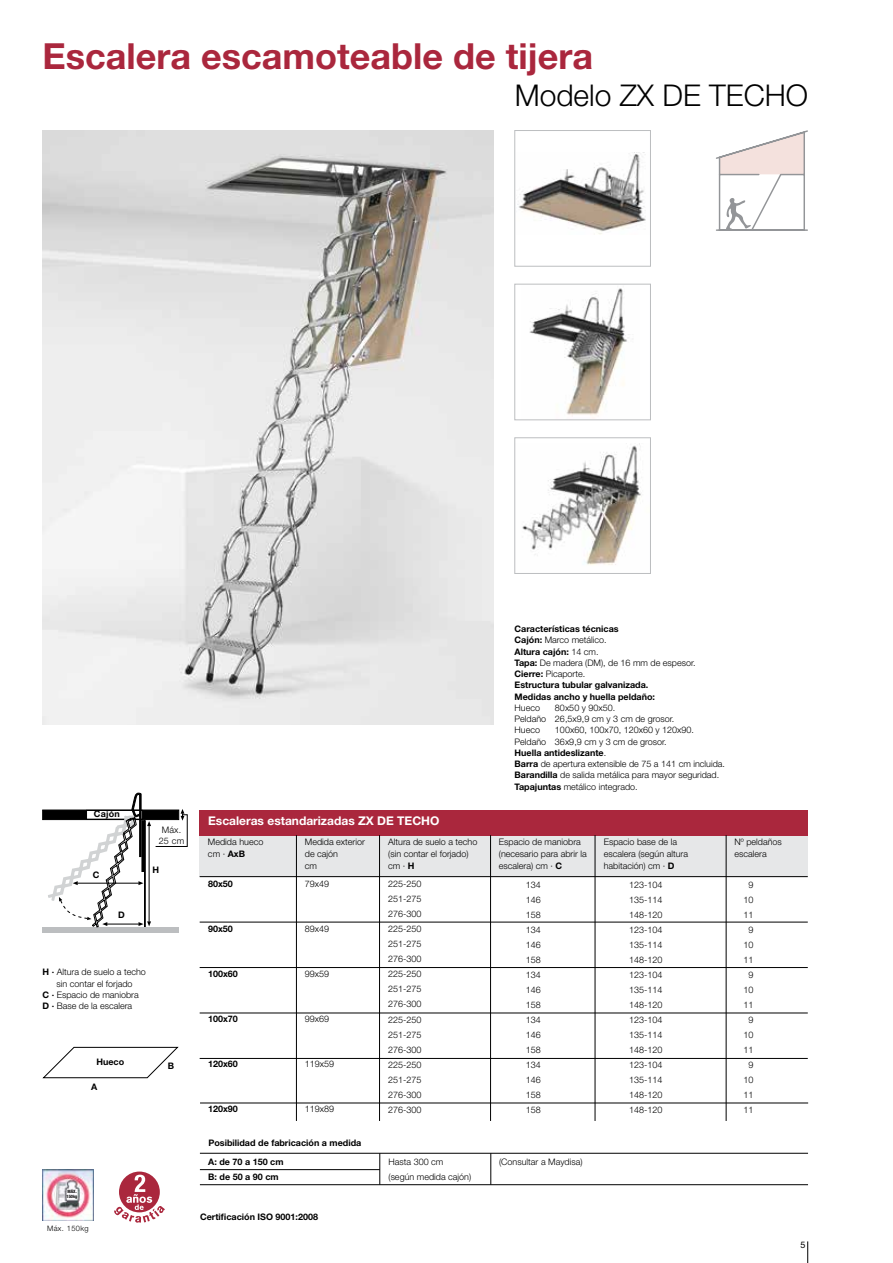
<style>
.page{position:relative;width:893px;height:1263px;background:#fff}
.page>*{position:absolute;margin:0;border:0;box-sizing:border-box;transform-origin:0 0}
.t1{font:700 36px "Helvetica Neue LT Std";color:#aa273d}
.t2{font:300 30px "Helvetica Neue LT Std";color:#000}
.t3{font:700 12px "Helvetica Neue LT Std";color:#fff}
.t4{font:300 9px/15px "Helvetica Neue LT Std";color:#000}
.t5{font:700 9px/11.2px "Helvetica Neue LT Std";color:#000}
.t6{font:9px "Helvetica Neue LT Std";color:#000}
.t7{font:300 7.5px "Helvetica Neue LT Std";letter-spacing:.05em;color:#000}
.t8{font:700 condensed 4.5px/5.2px "Helvetica Neue LT Std";color:#000}
.s1{font-weight:700}
.s2{font-weight:300}
</style>
<div class="page">
<svg style="left:807px;top:1241px;width:1px;height:22px"></svg>
<svg style="left:119px;top:1171px;width:41px;height:41px"></svg>
<svg style="left:114px;top:1175px;width:51px;height:47px"></svg>
<svg style="left:716px;top:130px;width:92px;height:101px"></svg>
<img style="left:43px;top:130px;width:450px;height:595px">
<img style="left:517px;top:152px;width:129px;height:82px">
<div style="left:515px;top:130px;width:136px;height:136px;border:1px solid #bcbec0"></div>
<img style="left:529px;top:288px;width:100px;height:128px">
<div style="left:515px;top:284px;width:136px;height:136px;border:1px solid #bcbec0"></div>
<img style="left:522px;top:443px;width:119px;height:122px">
<div style="left:515px;top:438px;width:136px;height:136px;border:1px solid #bcbec0"></div>
<div style="left:43px;top:927px;width:136px;height:6px;background:#bcbec0"></div>
<svg style="left:43px;top:793px;width:145px;height:134px"></svg>
<img style="left:43px;top:1170px;width:50px;height:50px">
<div style="left:200px;top:833px;width:608px;height:44px;background:#e6e7e8"></div>
<div style="left:200px;top:810px;width:608px;height:25px;background:#aa273d"></div>
<hr style="left:200px;top:876px;width:608px;height:1px;background:#000">
<hr style="left:595px;top:835px;width:1px;height:286px;background:#000">
<hr style="left:296px;top:835px;width:1px;height:286px;background:#000">
<hr style="left:379px;top:835px;width:1px;height:286px;background:#000">
<hr style="left:490px;top:835px;width:1px;height:286px;background:#000">
<hr style="left:726px;top:835px;width:1px;height:286px;background:#000">
<hr style="left:200px;top:922px;width:608px;height:1px;background:#000">
<hr style="left:200px;top:967px;width:608px;height:1px;background:#000">
<hr style="left:200px;top:1058px;width:608px;height:1px;background:#000">
<hr style="left:200px;top:1103px;width:608px;height:1px;background:#000">
<hr style="left:200px;top:1013px;width:608px;height:1px;background:#000">
<hr style="left:200px;top:1169px;width:180px;height:1px;background:#000">
<hr style="left:200px;top:1184px;width:608px;height:1px;background:#000">
<hr style="left:379px;top:1153px;width:1px;height:31px;background:#000">
<hr style="left:490px;top:1153px;width:1px;height:32px;background:#000">
<hr style="left:200px;top:1153px;width:608px;height:1px;background:#000">
<svg style="left:42px;top:1046px;width:137px;height:32px"></svg>
<h1 class="t1" style="left:43px;top:34px;width:552px">Escalera escamoteable de tijera</h1>
<h2 class="t2" style="left:515px;top:77px;width:295px">Modelo ZX DE TECHO</h2>
<p class="t5" style="left:94px;top:808px;width:28px">Cajón</p>
<p class="t5" style="left:93px;top:869px;width:8px">C</p>
<p class="t5" style="left:118px;top:909px;width:8px">D</p>
<p class="t4" style="left:159px;top:823px;width:27px;line-height:11.2px;text-align:center">Máx.<br>25 cm</p>
<p class="t5" style="left:152px;top:864px;width:8px">H</p>
<p class="t4" style="left:43px;top:964px;width:105px"><span class="s1">H ·</span> Altura de suelo a techo</p>
<p class="t4" style="left:57px;top:976px;width:78px">sin contar el forjado</p>
<p class="t4" style="left:43px;top:987px;width:98px"><span class="s1">C ·</span> Espacio de maniobra</p>
<p class="t4" style="left:43px;top:998px;width:91px"><span class="s1">D ·</span> Base de la escalera</p>
<p class="t5" style="left:96px;top:1055px;width:29px">Hueco</p>
<p class="t5" style="left:91px;top:1080px;width:8px">A</p>
<p class="t5" style="left:168px;top:1060px;width:8px">B</p>
<p class="t8" style="left:67px;top:1188px;width:12px">MÁX.<br>150kg</p>
<p class="t7" style="left:47px;top:1223px;width:43px">Máx. 150kg</p>
<p class="t5" style="left:515px;top:623px;width:183px">Características técnicas<br>Cajón: <span class="s2">Marco metálico.<br></span>Altura cajón: <span class="s2">14 cm.<br></span>Tapa: <span class="s2">De madera (DM), de 16 mm de espesor.<br></span>Cierre: <span class="s2">Picaporte.<br></span>Estructura tubular galvanizada.<br>Medidas ancho y huella peldaño:</p>
<p class="t4" style="left:515px;top:700px;width:27px">Hueco</p>
<p class="t4" style="left:515px;top:702px;width:161px;line-height:11.2px;text-indent:40px">80x50 y 90x50.<br>Peldaño 26,5x9,9 cm y 3 cm de grosor.<br>Hueco</p>
<p class="t4" style="left:515px;top:724px;width:212px;line-height:11.2px;text-indent:40px">100x60, 100x70, 120x60 y 120x90.<br>Peldaño 36x9,9 cm y 3 cm de grosor.<br><span class="s1">Huella antideslizante</span>.<br><span class="s1">Barra</span> de apertura extensible de 75 a 141 cm incluida.<br><span class="s1">Barandilla</span> de salida metálica para mayor seguridad.<br><span class="s1">Tapajuntas</span> metálico integrado.</p>
<h3 class="t3" style="left:208px;top:813px;width:233px">Escaleras estandarizadas ZX DE TECHO</h3>
<p class="t4" style="left:208px;top:836px;width:57px;line-height:12px">Medida hueco cm · <span class="s1">AxB</span></p>
<p class="t4" style="left:305px;top:836px;width:62px;line-height:12px">Medida exterior de cajón<br>cm</p>
<p class="t4" style="left:388px;top:836px;width:91px;line-height:12px">Altura de suelo a techo (sin contar el forjado) cm · <span class="s1">H</span></p>
<p class="t4" style="left:499px;top:836px;width:89px;line-height:12px">Espacio de maniobra (necesario para abrir la escalera) cm · <span class="s1">C</span></p>
<p class="t4" style="left:604px;top:836px;width:86px;line-height:12px">Espacio base de la escalera (según altura habitación) cm · <span class="s1">D</span></p>
<p class="t4" style="left:735px;top:835px;width:49px;line-height:12px">Nº peldaños escalera</p>
<p class="t5" style="left:208px;top:878px;width:26px">80x50</p>
<p class="t5" style="left:208px;top:923px;width:26px">90x50</p>
<p class="t5" style="left:208px;top:968px;width:31px">100x60</p>
<p class="t5" style="left:208px;top:1013px;width:31px">100x70</p>
<p class="t5" style="left:208px;top:1058px;width:31px">120x60</p>
<p class="t5" style="left:208px;top:1103px;width:31px">120x90</p>
<p class="t4" style="left:305px;top:876px;width:26px">79x49</p>
<p class="t4" style="left:305px;top:921px;width:26px">89x49</p>
<p class="t4" style="left:305px;top:966px;width:26px">99x59</p>
<p class="t4" style="left:305px;top:1011px;width:26px">99x69</p>
<p class="t4" style="left:305px;top:1056px;width:31px">119x59</p>
<p class="t4" style="left:305px;top:1101px;width:31px">119x89</p>
<p class="t4" style="left:388px;top:876px;width:35px;text-align:justify">225-250<br>251-275<br>276-300<br>225-250<br>251-275<br>276-300<br>225-250<br>251-275<br>276-300<br>225-250<br>251-275<br>276-300<br>225-250<br>251-275<br>276-300<br>276-300</p>
<p class="t4" style="left:526px;top:876px;width:17px;text-align:justify">134<br>146<br>158<br>134<br>146<br>158<br>134<br>146<br>158<br>134<br>146<br>158<br>134<br>146<br>158<br>158</p>
<p class="t4" style="left:629px;top:877px;width:35px;text-align:justify">123-104<br>135-114<br>148-120<br>123-104<br>135-114<br>148-120<br>123-104<br>135-114<br>148-120<br>123-104<br>135-114<br>148-120<br>123-104<br>135-114<br>148-120<br>148-120</p>
<p class="t4" style="left:743px;top:877px;width:12px;text-align:center">9<br>10<br>11<br>9<br>10<br>11<br>9<br>10<br>11<br>9<br>10<br>11<br>9<br>10<br>11<br>11</p>
<p class="t5" style="left:208px;top:1133px;width:155px;line-height:18.5px">Posibilidad de fabricación a medida<br>A: de 70 a 150 cm</p>
<p class="t5" style="left:208px;top:1170px;width:72px">B: de 50 a 90 cm</p>
<p class="t5" style="left:200px;top:1211px;width:120px">Certificación ISO 9001:2008</p>
<p class="t4" style="left:388px;top:1154px;width:84px">Hasta 300 cm (según medida cajón)</p>
<p class="t4" style="left:499px;top:1154px;width:85px">(Consultar a Maydisa)</p>
<p class="t6" style="left:800px;top:1239px;width:7px">5</p>
</div>
